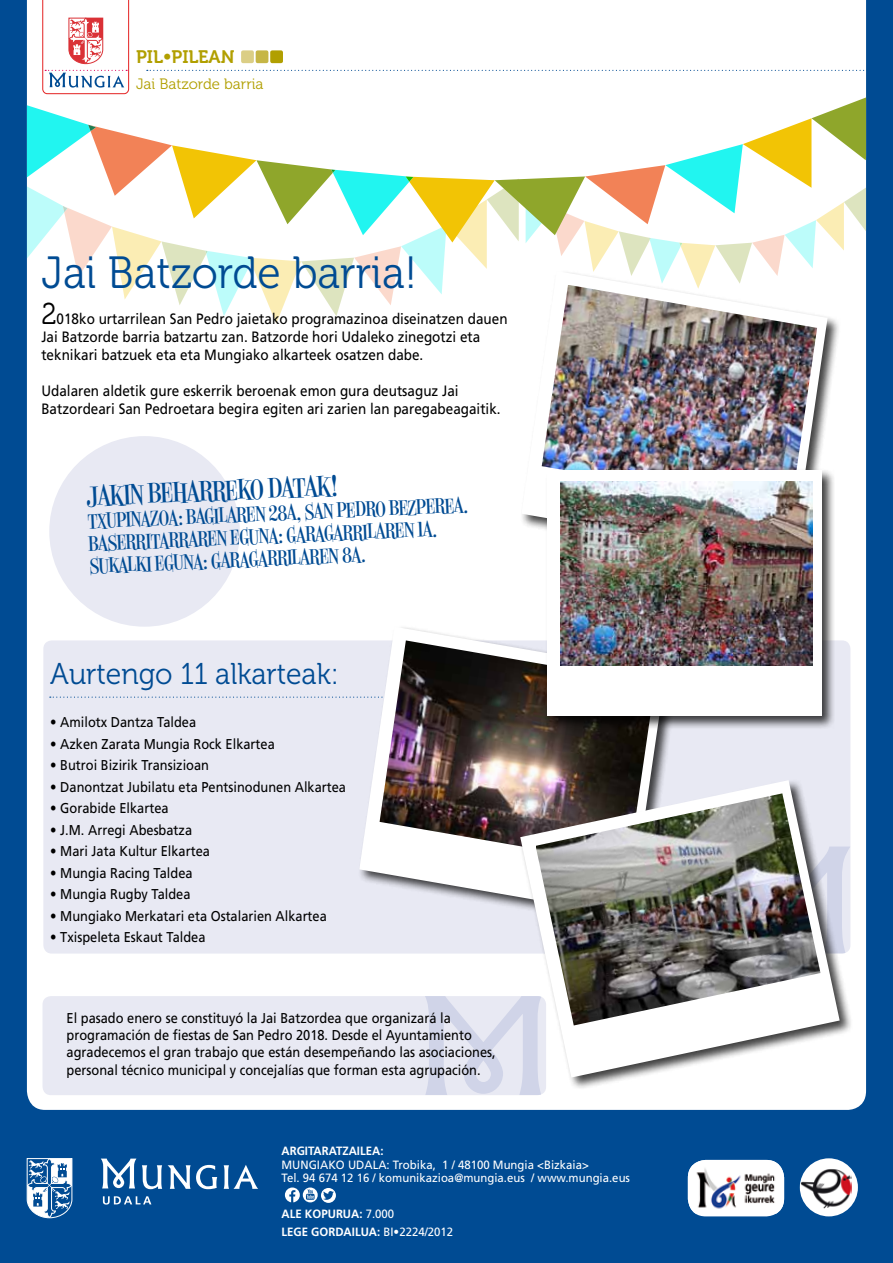
<style>
.page{position:relative;width:893px;height:1263px;background:#004b93}
.page>*{position:absolute;margin:0;border:0;box-sizing:border-box;transform-origin:0 0}
.t1{font:45px "Museo 300";color:#004b93;scale:.95 1}
.t2{font:30px "Museo 300";color:#004b93;scale:.95 1}
.t3{font:30px "Ed";color:#004b93}
.t4{font:22.5px/22.4px "Ed";color:#004b93}
.t5{font:18px "Museo 700";color:#b19f00}
.t6{font:15px/18px "Frutiger";color:#000;scale:.9 1}
.t7{font:15px "Museo 300";color:#b19f00}
.t8{font:14.25px/17.2px "Frutiger LT Std";color:#000;scale:.9 1}
.t9{font:12px/13.5px "Frutiger LT Std";color:#fff;scale:.95 1}
.t10{font:700 12px "Frutiger LT Std";color:#fff;scale:.95 1}
.s1{font-family:"Museo 300";font-size:30px}
.s2{font-weight:400}
.s3{font-weight:700}
</style>
<div class="page">
<div style="left:27px;top:324px;width:839px;height:786px;background:#fff"></div>
<div style="left:43px;top:640px;width:807px;height:313px;background:#e8e9f3;border-radius:9px"></div>
<div style="left:43px;top:996px;width:503px;height:99px;background:#e8e9f3;border-radius:9px"></div>
<svg style="left:425px;top:996px;width:121px;height:99px"></svg>
<svg style="left:142px;top:1165px;width:20px;height:24px"></svg>
<svg style="left:168px;top:1165px;width:49px;height:24px"></svg>
<svg style="left:224px;top:1165px;width:34px;height:24px"></svg>
<svg style="left:101px;top:1158px;width:35px;height:30px"></svg>
<svg style="left:27px;top:1158px;width:45px;height:60px"></svg>
<svg style="left:103px;top:1196px;width:48px;height:8px"></svg>
<div style="left:688px;top:1160px;width:96px;height:56px;background:#fff;border-radius:18px"></div>
<img style="left:688px;top:1160px;width:96px;height:53px">
<div style="left:800px;top:1158px;width:58px;height:58px;background:#fff;border-radius:50%"></div>
<img style="left:801px;top:1168px;width:51px;height:41px">
<svg style="left:50px;top:696px;width:308px;height:2px"></svg>
<svg style="left:27px;top:0;width:840px;height:324px;background:#f0f5e8"></svg>
<div style="left:520px;top:269px;width:321px;height:305px;background:#000;opacity:.75"></div>
<svg style="left:521px;top:271px;width:307px;height:290px;background:#f4f4f3"></svg>
<img style="left:542px;top:285px;width:275px;height:224px">
<div style="left:358px;top:625px;width:321px;height:304px;background:#000;opacity:.75"></div>
<svg style="left:359px;top:627px;width:306px;height:289px"></svg>
<img style="left:380px;top:640px;width:275px;height:225px">
<div style="left:545px;top:468px;width:290px;height:262px;background:#000;opacity:.75"></div>
<div style="left:547px;top:470px;width:274px;height:246px;background:#fff"></div>
<img style="left:560px;top:482px;width:253px;height:183px">
<div style="left:519px;top:778px;width:334px;height:313px;background:#000;opacity:.75"></div>
<svg style="left:520px;top:780px;width:320px;height:297px;fill:#fcfcfc"></svg>
<img style="left:536px;top:793px;width:284px;height:232px">
<div style="left:49px;top:436px;width:191px;height:191px;background:#e8e9f3;border-radius:50%"></div>
<svg style="left:285px;top:1187px;width:51px;height:16px"></svg>
<p class="t5" style="left:136px;top:47px;width:75px">PIL•PILEAN</p>
<p class="t7" style="left:136px;top:75px;width:129px">Jai Batzorde barria</p>
<h1 class="t1" style="left:41px;top:248px;width:397px">Jai Batzorde barria!</h1>
<p class="t6" style="left:41px;top:310px;width:519px"><span class="s1">2</span>018ko urtarrilean San Pedro jaietako programazinoa diseinatzen dauen<br>Jai Batzorde barria batzartu zan. Batzorde hori Udaleko zinegotzi eta teknikari batzuek eta eta Mungiako alkarteek osatzen dabe.</p>
<p class="t6" style="left:41px;top:382px;width:512px">Udalaren aldetik gure eskerrik beroenak emon gura deutsaguz Jai<br>Batzordeari San Pedroetara begira egiten ari zarien lan paregabeagaitik.</p>
<h2 class="t3" style="left:86px;top:481px;width:253px;rotate:-3deg">JAKIN BEHARR EKO DATAK!</h2>
<h3 class="t4" style="left:87px;top:512px;width:382px;rotate:-3deg">TXUPINAZOA: BAGILA REN 28A, SAN PEDRO BEZ PEREA.<br>BASERR ITARR AREN EGUNA: GARAGARR ILA REN 1A.<br>SUKALK I EGUNA: GARAGARR ILA REN 8A.</h3>
<h2 class="t2" style="left:50px;top:658px;width:305px">Aurtengo 11 alkarteak:</h2>
<p class="t8" style="left:50px;top:713px;width:164px">• Amilotx Dantza Taldea</p>
<p class="t8" style="left:50px;top:735px;width:251px">• Azken Zarata Mungia Rock Elkartea</p>
<p class="t8" style="left:50px;top:757px;width:178px">• Butroi Bizirik Transizioan</p>
<p class="t8" style="left:50px;top:778px;width:330px">• Danontzat Jubilatu eta Pentsinodunen Alkartea</p>
<p class="t8" style="left:50px;top:800px;width:133px">• Gorabide Elkartea</p>
<p class="t8" style="left:50px;top:821px;width:159px">• J.M. Arregi Abesbatza</p>
<p class="t8" style="left:50px;top:843px;width:179px">• Mari Jata Kultur Elkartea</p>
<p class="t8" style="left:50px;top:864px;width:160px">• Mungia Racing Taldea</p>
<p class="t8" style="left:50px;top:886px;width:157px">• Mungia Rugby Taldea</p>
<p class="t8" style="left:50px;top:907px;width:309px">• Mungiako Merkatari eta Ostalarien Alkartea</p>
<p class="t8" style="left:50px;top:929px;width:174px">• Txispeleta Eskaut Taldea</p>
<p class="t8" style="left:67px;top:1009px;width:478px">El pasado enero se constituyó la Jai Batzordea que organizará la programación de fiestas de San Pedro 2018. Desde el Ayuntamiento agradecemos el gran trabajo que están desempeñando las asociaciones, personal técnico municipal y concejalías que forman esta agrupación.</p>
<p class="t10" style="left:282px;top:1144px;width:8px">ARGITARATZAIL</p>
<p class="t10" style="left:366px;top:1144px;width:20px">EA:</p>
<p class="t9" style="left:282px;top:1158px;width:20px">Mungiako</p>
<p class="t9" style="left:348px;top:1158px;width:18px">Udala</p>
<p class="t9" style="left:282px;top:1158px;width:368px;text-indent:105px">: Trobika, 1 / 48100 Mungia &lt;Bizkaia&gt;<br>Tel. 94 674 12 16 / komunikazioa@mungia.eus / www.mungia.eus</p>
<p class="t10" style="left:282px;top:1206px;width:34px">AL E KOP</p>
<p class="t10" style="left:328px;top:1206px;width:72px">URUA: <span class="s2">7.000</span></p>
<p class="t10" style="left:282px;top:1224px;width:40px">LEGE GORDAIL</p>
<p class="t9" style="left:361px;top:1225px;width:99px"><span class="s3">UA:</span> BI•2224/2012</p>
</div>
